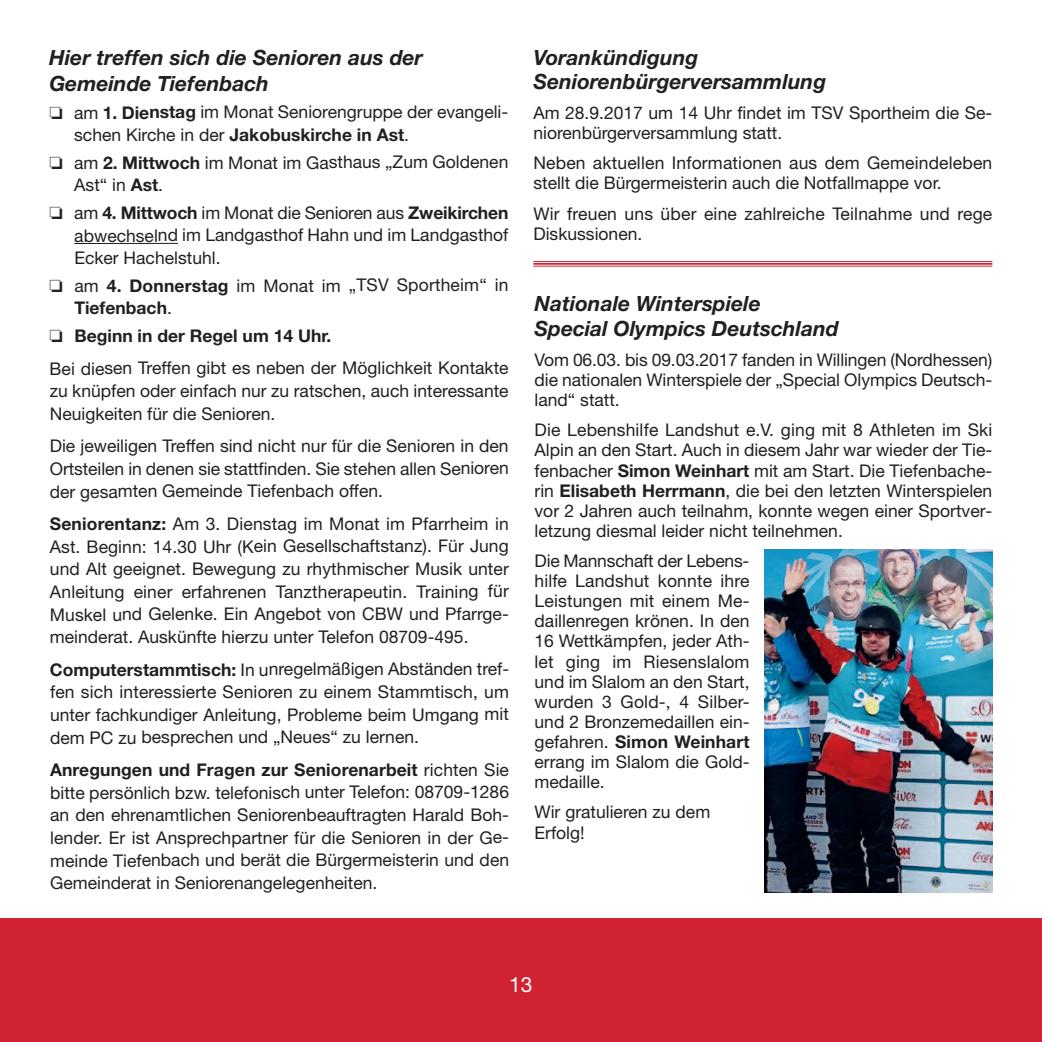
<style>
.page{position:relative;width:1042px;height:1042px;background:#fff}
.page>*{position:absolute;margin:0;border:0;box-sizing:border-box;transform-origin:0 0}
.t1{font:italic 700 21px/24.5px "Helvetica Neue";color:#231f20}
.t2{font:21px "Helvetica Neue";color:#fff}
.t3{font:17.5px/20.1px "Helvetica Neue";color:#231f20}
.s1{font-weight:700}
</style>
<div class="page">
<div style="left:0;top:918px;width:1042px;height:124px;background:#d12233"></div>
<hr style="left:74px;top:243px;width:104px;height:1px;background:#231f20">
<hr style="left:533px;top:261px;width:459px;height:1px;background:#d12233">
<hr style="left:533px;top:263px;width:459px;height:2px;background:#d12233">
<hr style="left:533px;top:266px;width:459px;height:1px;background:#d12233">
<img style="left:764px;top:549px;width:228px;height:343px">
<p class="t1" style="left:49px;top:46px;width:375px;line-height:26.2px">Hier treffen sich die Senioren aus der<br>Gemeinde Tiefenbach</p>
<p class="t3" style="left:74px;top:102px;width:436px;line-height:22.6px;text-indent:-25px">❏ am <span class="s1">1. Dienstag</span> im Monat Seniorengruppe der evangeli&shy;schen Kirche in der <span class="s1">Jakobuskirche in Ast</span>.</p>
<p class="t3" style="left:74px;top:152px;width:436px;line-height:22.9px;text-indent:-25px">❏ am <span class="s1">2. Mittwoch</span> im Monat im Gasthaus „Zum Goldenen<br>Ast“ in <span class="s1">Ast</span>.</p>
<p class="t3" style="left:74px;top:203px;width:436px;line-height:22.8px;text-align:justify;text-indent:-25px">❏ am <span class="s1">4. Mittwoch</span> im Monat die Senioren aus <span class="s1">Zweikirchen </span>abwechselnd im Landgasthof Hahn und im Landgasthof Ecker Hachelstuhl.</p>
<p class="t3" style="left:74px;top:275px;width:436px;line-height:22.9px;text-indent:-25px">❏ am <span class="s1">4. Donnerstag</span> im Monat im „TSV Sportheim“ in<br><span class="s1">Tiefenbach</span>.</p>
<p class="t3" style="left:50px;top:321px;width:460px;line-height:32.4px">❏ <span class="s1">Beginn in der Regel um 14 Uhr.<br></span>Bei diesen Treffen gibt es neben der Möglichkeit Kontakte</p>
<p class="t3" style="left:50px;top:381px;width:460px;line-height:22.8px">zu knüpfen oder einfach nur zu ratschen, auch interessante<br>Neuigkeiten für die Senioren.</p>
<p class="t3" style="left:50px;top:436px;width:460px;line-height:22.6px;text-align:justify">Die jeweiligen Treffen sind nicht nur für die Senioren in den Ortsteilen in denen sie stattfinden. Sie stehen allen Senioren der gesamten Gemeinde Tiefenbach offen.</p>
<p class="t3" style="left:50px;top:514px;width:460px;line-height:22.6px;text-align:justify"><span class="s1">Seniorentanz:</span> Am 3. Dienstag im Monat im Pfarrheim in Ast. Beginn: 14.30 Uhr (Kein Gesellschaftstanz). Für Jung und Alt geeignet. Bewegung zu rhythmischer Musik unter Anleitung einer erfahrenen Tanztherapeutin. Training für Muskel und Gelenke. Ein Angebot von CBW und Pfarrge&shy;meinderat. Auskünfte hierzu unter Telefon 08709-495.</p>
<p class="t3" style="left:50px;top:659px;width:461px;line-height:22.6px;text-align:justify"><span class="s1">Computerstammtisch:</span> In unregelmäßigen Abständen tref&shy;fen sich interessierte Senioren zu einem Stammtisch, um unter fachkundiger Anleitung, Probleme beim Umgang mit dem PC zu besprechen und „Neues“ zu lernen.</p>
<p class="t3" style="left:50px;top:760px;width:460px;line-height:22.6px;text-align:justify"><span class="s1">Anregungen und Fragen zur Seniorenarbeit</span> richten Sie bitte persönlich bzw. telefonisch unter Telefon: 08709-1286 an den ehrenamtlichen Seniorenbeauftragten Harald Boh&shy;lender. Er ist Ansprechpartner für die Senioren in der Ge&shy;meinde Tiefenbach und berät die Bürgermeisterin und den Gemeinderat in Seniorenangelegenheiten.</p>
<p class="t1" style="left:533px;top:47px;width:294px">Vorankündigung<br>Seniorenbürgerversammlung</p>
<p class="t3" style="left:533px;top:105px;width:460px">Am 28.9.2017 um 14 Uhr findet im TSV Sportheim die Se&shy;niorenbürgerversammlung statt.</p>
<p class="t3" style="left:533px;top:155px;width:460px">Neben aktuellen Informationen aus dem Gemeindeleben stellt die Bürgermeisterin auch die Notfallmappe vor.</p>
<p class="t3" style="left:533px;top:205px;width:460px">Wir freuen uns über eine zahlreiche Teilnahme und rege<br>Diskussionen.</p>
<p class="t1" style="left:534px;top:293px;width:306px">Nationale Winterspiele<br>Special Olympics Deutschland</p>
<p class="t3" style="left:534px;top:351px;width:459px;text-align:justify">Vom 06.03. bis 09.03.2017 fanden in Willingen (Nordhessen) die nationalen Winterspiele der „Special Olympics Deutsch&shy;land“ statt.</p>
<p class="t3" style="left:534px;top:422px;width:459px;text-align:justify">Die Lebenshilfe Landshut e.V. ging mit 8 Athleten im Ski Alpin an den Start. Auch in diesem Jahr war wieder der Tie&shy;fenbacher <span class="s1">Simon Weinhart</span> mit am Start. Die Tiefenbache&shy;rin <span class="s1">Elisabeth Herrmann</span>, die bei den letzten Winterspielen vor 2 Jahren auch teilnahm, konnte wegen einer Sportver&shy;letzung diesmal leider nicht teilnehmen.</p>
<p class="t3" style="left:534px;top:552px;width:216px;text-align:justify">Die Mannschaft der Lebens&shy;hilfe Landshut konnte ihre Leistungen mit einem Me&shy;daillenregen krönen. In den 16 Wettkämpfen, jeder Ath&shy;let ging im Riesenslalom und im Slalom an den Start, wurden 3 Gold-, 4 Silber&shy;und 2 Bronzemedaillen ein&shy;gefahren. <span class="s1">Simon Weinhart </span>errang im Slalom die Gold&shy;medaille.</p>
<p class="t3" style="left:534px;top:804px;width:177px">Wir gratulieren zu dem<br>Erfolg!</p>
<p class="t2" style="left:509px;top:977px;width:25px">13</p>
</div>
